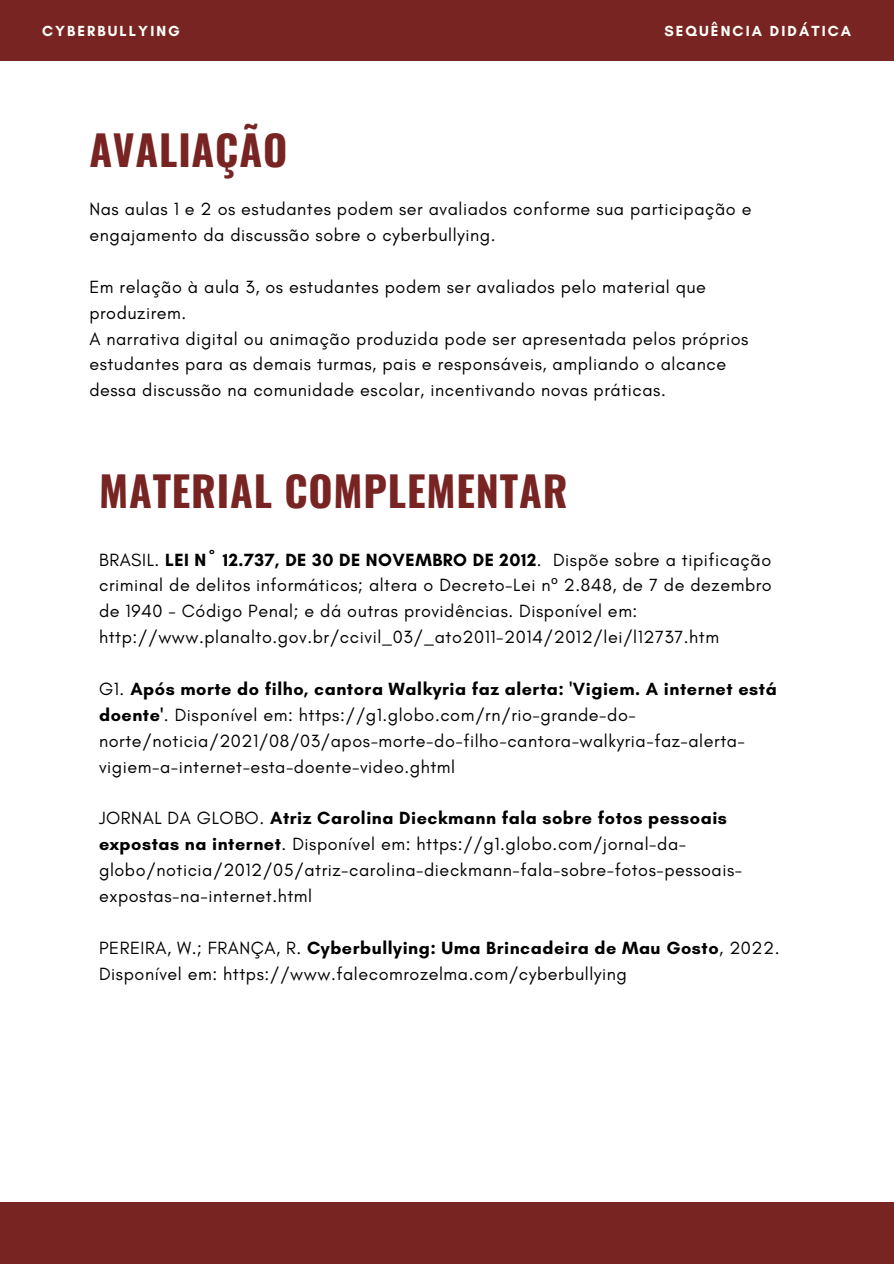
<style>
.page{position:relative;width:894px;height:1264px;background:#fff}
.page>*{position:absolute;margin:0;border:0;box-sizing:border-box;transform-origin:0 0}
.t1{font:700 41.4px "Oswald";letter-spacing:.02em;color:#772423}
.t2{font:18px/25.8px "Glacial Indifference";letter-spacing:.03em;color:#000}
.t3{font:700 14.85px "Glacial Indifference";letter-spacing:.14em;color:#fffff9}
.s1{font-weight:700}
.s2{font-family:"Noto Sans"}
</style>
<div class="page">
<div style="left:0;top:0;width:893px;height:60px;background:#772423"></div>
<div style="left:0;top:1202px;width:893px;height:61px;background:#772423"></div>
<h2 class="t3" style="left:42px;top:22px;width:139px">CYBERBULLYING</h2>
<h1 class="t3" style="left:664px;top:22px;width:188px">SEQUÊNCIA DIDÁTICA</h1>
<p class="t1" style="left:89px;top:118px;width:199px">AVALIAÇÃO</p>
<p class="t2" style="left:89px;top:196px;width:663px">Nas aulas 1 e 2 os estudantes podem ser avaliados conforme sua participação e engajamento da discussão sobre o cyberbullying.</p>
<p class="t2" style="left:89px;top:273px;width:660px">Em relação à aula 3, os estudantes podem ser avaliados pelo material que produzirem.<br>A narrativa digital ou animação produzida pode ser apresentada pelos próprios estudantes para as demais turmas, pais e responsáveis, ampliando o alcance dessa discussão na comunidade escolar, incentivando novas práticas.</p>
<h2 class="t1" style="left:99px;top:458px;width:470px">MATERIAL COMPLEMENTAR</h2>
<h1 class="t2" style="left:99px;top:546px;width:674px">BRASIL. <span class="s1">LEI Nº 12.737, DE 30 DE NOVEMBRO DE 2012</span>. Dispõe sobre a tipificação criminal de delitos informáticos; altera o Decreto-Lei n<span class="s2">º</span> 2.848, de 7 de dezembro de 1940 - Código Penal; e dá outras providências. Disponível em: http://www.planalto.gov.br/ccivil_03/_ato2011-2014/2012/lei/l12737.htm</h1>
<h2 class="t2" style="left:99px;top:675px;width:679px">G1. <span class="s1">Após morte do filho, cantora Walkyria faz alerta: 'Vigiem. A internet está doente'</span>. Disponível em: https://g1.globo.com/rn/rio-grande-do&shy;norte/noticia/2021/08/03/apos-morte-do-filho-cantora-walkyria-faz-alerta&shy;vigiem-a-internet-esta-doente-video.ghtml</h2>
<h2 class="t2" style="left:99px;top:805px;width:644px">JORNAL DA GLOBO. <span class="s1">Atriz Carolina Dieckmann fala sobre fotos pessoais expostas na internet</span>. Disponível em: https://g1.globo.com/jornal-da&shy;globo/noticia/2012/05/atriz-carolina-dieckmann-fala-sobre-fotos-pessoais&shy;expostas-na-internet.html</h2>
<h2 class="t2" style="left:99px;top:934px;width:681px">PEREIRA, W.; FRANÇA, R. <span class="s1">Cyberbullying: Uma Brincadeira de Mau Gosto</span>, 2022.<br>Disponível em: https://www.falecomrozelma.com/cyberbullying</h2>
</div>
